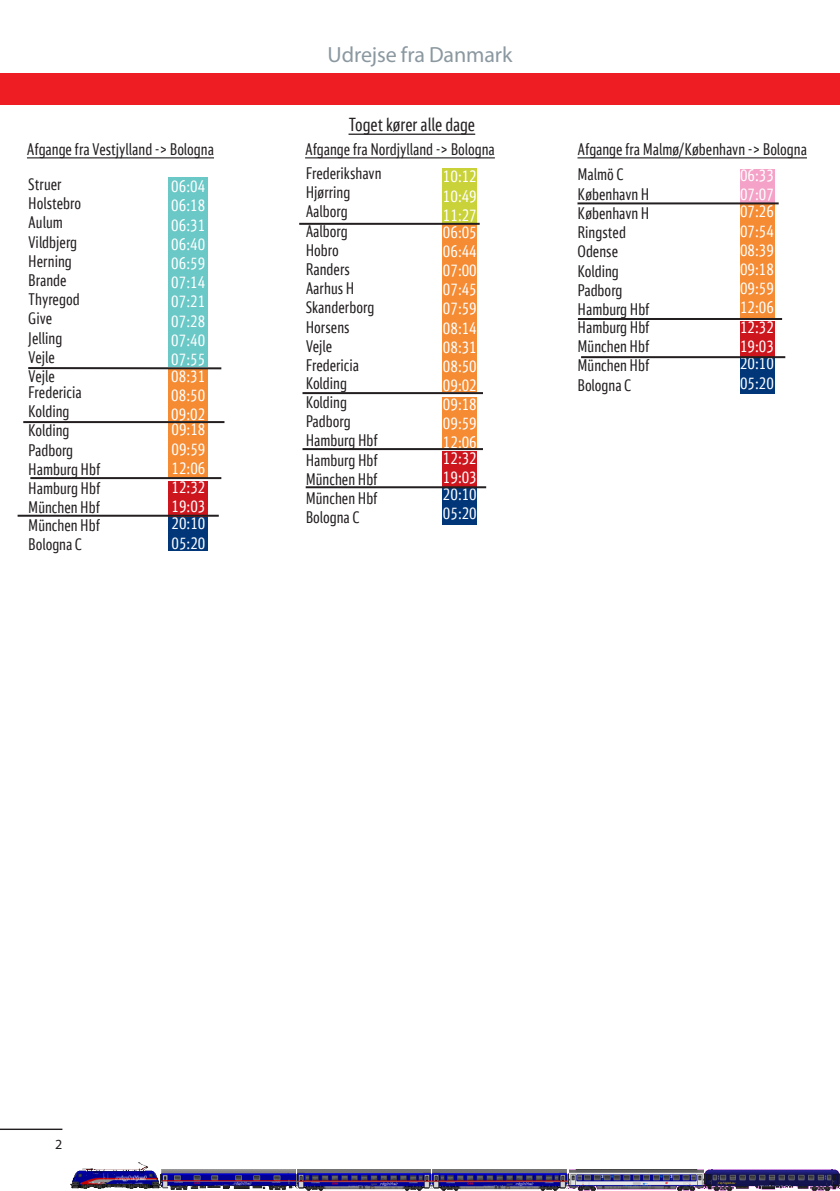
<style>
.page{position:relative;width:840px;height:1191px;background:#fff}
.page>*{position:absolute;margin:0;border:0;box-sizing:border-box;transform-origin:0 0}
.A5__column{font:22px "Myriad Pro";letter-spacing:-.005em;color:#8b98a0}
.t1{font:18px "DB Sans Display";color:#231f20;scale:.93 1}
.t2{font:16px/19.2px "DB Sans Display";color:#231f20;scale:.93 1}
.t3{font:16px "DB Sans Display";color:#fff;scale:.93 1}
.t4{font:14px "Myriad Pro";color:#231f20}
</style>
<div class="page">
<img style="left:71px;top:1162px;width:89px;height:27px">
<img style="left:160px;top:1169px;width:679px;height:21px">
<div style="left:0;top:74px;width:839px;height:31px;background:#ee1d23"></div>
<div style="left:168px;top:517px;width:40px;height:33px;background:#013778"></div>
<div style="left:168px;top:423px;width:40px;height:54px;background:#f58b32"></div>
<div style="left:168px;top:481px;width:40px;height:36px;background:#cd151d"></div>
<div style="left:168px;top:178px;width:40px;height:189px;background:#6ac8c7"></div>
<div style="left:168px;top:370px;width:40px;height:51px;background:#f58b32"></div>
<hr style="left:28px;top:367px;width:193px;height:2px;background:#231f20">
<hr style="left:30px;top:477px;width:191px;height:2px;background:#231f20">
<hr style="left:348px;top:134px;width:127px;height:1px;background:#231f20">
<hr style="left:27px;top:157px;width:187px;height:1px;background:#231f20">
<hr style="left:305px;top:157px;width:189px;height:1px;background:#231f20">
<hr style="left:577px;top:157px;width:229px;height:1px;background:#231f20">
<hr style="left:23px;top:421px;width:201px;height:2px;background:#231f20">
<hr style="left:18px;top:515px;width:201px;height:2px;background:#231f20">
<div style="left:442px;top:488px;width:35px;height:36px;background:#013778"></div>
<div style="left:442px;top:451px;width:35px;height:36px;background:#cd151d"></div>
<div style="left:442px;top:225px;width:35px;height:167px;background:#f58b32"></div>
<div style="left:442px;top:397px;width:35px;height:52px;background:#f58b32"></div>
<div style="left:442px;top:168px;width:35px;height:55px;background:#c9d238"></div>
<hr style="left:302px;top:448px;width:180px;height:2px;background:#231f20">
<hr style="left:305px;top:486px;width:181px;height:2px;background:#231f20">
<hr style="left:302px;top:392px;width:180px;height:2px;background:#231f20">
<hr style="left:299px;top:223px;width:180px;height:2px;background:#231f20">
<div style="left:739px;top:200px;width:34px;height:118px;background:#f58b32"></div>
<div style="left:739px;top:169px;width:34px;height:34px;background:#f4a2c7"></div>
<hr style="left:577px;top:202px;width:201px;height:2px;background:#231f20">
<div style="left:739px;top:357px;width:34px;height:37px;background:#013778"></div>
<div style="left:739px;top:321px;width:34px;height:36px;background:#cd151d"></div>
<hr style="left:577px;top:318px;width:204px;height:2px;background:#231f20">
<hr style="left:580px;top:356px;width:204px;height:2px;background:#231f20">
<hr style="left:0;top:1128px;width:62px;height:2px;background:#231f20">
<p class="A5__column" style="left:327px;top:41px;width:186px">Udrejse fra Danmark</p>
<p class="t1" style="left:348px;top:115px;width:138px">Toget kører alle dage</p>
<p class="t2" style="left:27px;top:140px;width:202px">Afgange fra Vestjylland -&gt; Bologna</p>
<p class="t2" style="left:305px;top:140px;width:205px">Afgange fra Nordjylland -&gt; Bologna</p>
<p class="t2" style="left:577px;top:140px;width:248px">Afgange fra Malmø/København -&gt; Bologna</p>
<p class="t2" style="left:28px;top:175px;width:38px">Struer</p>
<p class="t2" style="left:28px;top:194px;width:58px">Holstebro</p>
<p class="t2" style="left:28px;top:213px;width:39px">Aulum</p>
<p class="t2" style="left:28px;top:232px;width:54px">Vildbjerg</p>
<p class="t2" style="left:28px;top:252px;width:48px">Herning</p>
<p class="t2" style="left:28px;top:271px;width:43px">Brande</p>
<p class="t2" style="left:28px;top:290px;width:57px">Thyregod</p>
<p class="t2" style="left:28px;top:309px;width:27px">Give</p>
<p class="t2" style="left:28px;top:328px;width:38px">Jelling</p>
<p class="t2" style="left:28px;top:348px;width:30px">Vejle</p>
<p class="t2" style="left:28px;top:367px;width:30px">Vejle</p>
<p class="t2" style="left:28px;top:383px;width:59px">Fredericia</p>
<p class="t2" style="left:28px;top:402px;width:46px">Kolding</p>
<p class="t2" style="left:28px;top:421px;width:46px">Kolding</p>
<p class="t2" style="left:28px;top:440px;width:50px">Padborg</p>
<p class="t2" style="left:28px;top:459px;width:79px">Hamburg Hbf<br>Hamburg Hbf</p>
<p class="t2" style="left:28px;top:498px;width:79px">München Hbf</p>
<p class="t2" style="left:28px;top:515px;width:79px">München Hbf</p>
<p class="t2" style="left:28px;top:534px;width:60px">Bologna C</p>
<p class="t3" style="left:171px;top:177px;width:38px">06:04</p>
<p class="t3" style="left:171px;top:197px;width:38px">06:18</p>
<p class="t3" style="left:171px;top:216px;width:38px">06:31</p>
<p class="t3" style="left:171px;top:235px;width:38px">06:40</p>
<p class="t3" style="left:171px;top:254px;width:38px">06:59</p>
<p class="t3" style="left:171px;top:273px;width:38px">07:14</p>
<p class="t3" style="left:171px;top:293px;width:38px">07:21</p>
<p class="t3" style="left:171px;top:312px;width:38px">07:28</p>
<p class="t3" style="left:171px;top:331px;width:38px">07:40</p>
<p class="t3" style="left:171px;top:350px;width:38px">07:55</p>
<p class="t3" style="left:171px;top:367px;width:38px">08:31</p>
<p class="t3" style="left:171px;top:386px;width:38px">08:50</p>
<p class="t3" style="left:171px;top:405px;width:38px">09:02</p>
<p class="t3" style="left:171px;top:421px;width:38px">09:18</p>
<p class="t3" style="left:171px;top:440px;width:38px">09:59</p>
<p class="t3" style="left:171px;top:459px;width:38px">12:06</p>
<p class="t3" style="left:171px;top:478px;width:38px">12:32</p>
<p class="t3" style="left:171px;top:498px;width:38px">19:03</p>
<p class="t3" style="left:171px;top:515px;width:38px">20:10</p>
<p class="t3" style="left:171px;top:534px;width:38px">05:20</p>
<p class="t2" style="left:305px;top:164px;width:83px">Frederikshavn</p>
<p class="t2" style="left:305px;top:183px;width:49px">Hjørring</p>
<p class="t2" style="left:305px;top:202px;width:47px">Aalborg</p>
<p class="t2" style="left:305px;top:221px;width:47px">Aalborg</p>
<p class="t2" style="left:305px;top:241px;width:37px">Hobro</p>
<p class="t2" style="left:305px;top:260px;width:49px">Randers</p>
<p class="t2" style="left:305px;top:279px;width:54px">Aarhus H</p>
<p class="t2" style="left:305px;top:298px;width:75px">Skanderborg</p>
<p class="t2" style="left:305px;top:317px;width:49px">Horsens</p>
<p class="t2" style="left:305px;top:337px;width:30px">Vejle</p>
<p class="t2" style="left:305px;top:356px;width:59px">Fredericia</p>
<p class="t2" style="left:305px;top:374px;width:46px">Kolding</p>
<p class="t2" style="left:305px;top:393px;width:46px">Kolding</p>
<p class="t2" style="left:305px;top:412px;width:50px">Padborg</p>
<p class="t2" style="left:305px;top:431px;width:79px">Hamburg Hbf</p>
<p class="t2" style="left:305px;top:450px;width:79px">Hamburg Hbf</p>
<p class="t2" style="left:305px;top:470px;width:79px">München Hbf</p>
<p class="t2" style="left:305px;top:489px;width:79px">München Hbf</p>
<p class="t2" style="left:305px;top:508px;width:60px">Bologna C</p>
<p class="t3" style="left:442px;top:168px;width:38px">10:12</p>
<p class="t3" style="left:442px;top:187px;width:38px">10:49</p>
<p class="t3" style="left:442px;top:206px;width:38px">11:27</p>
<p class="t3" style="left:442px;top:223px;width:38px">06:05</p>
<p class="t3" style="left:442px;top:242px;width:38px">06:44</p>
<p class="t3" style="left:442px;top:261px;width:38px">07:00</p>
<p class="t3" style="left:442px;top:280px;width:38px">07:45</p>
<p class="t3" style="left:442px;top:300px;width:38px">07:59</p>
<p class="t3" style="left:442px;top:319px;width:38px">08:14</p>
<p class="t3" style="left:442px;top:338px;width:38px">08:31</p>
<p class="t3" style="left:442px;top:357px;width:38px">08:50</p>
<p class="t3" style="left:442px;top:376px;width:38px">09:02</p>
<p class="t3" style="left:442px;top:395px;width:38px">09:18</p>
<p class="t3" style="left:442px;top:414px;width:38px">09:59</p>
<p class="t3" style="left:442px;top:434px;width:38px">12:06</p>
<p class="t3" style="left:442px;top:449px;width:38px">12:32</p>
<p class="t3" style="left:442px;top:468px;width:38px">19:03</p>
<p class="t3" style="left:442px;top:485px;width:38px">20:10</p>
<p class="t3" style="left:442px;top:504px;width:38px">05:20</p>
<p class="t2" style="left:577px;top:165px;width:51px">Malmö C</p>
<p class="t2" style="left:577px;top:184px;width:79px">København H</p>
<p class="t2" style="left:577px;top:204px;width:79px">København H</p>
<p class="t2" style="left:577px;top:223px;width:54px">Ringsted</p>
<p class="t2" style="left:577px;top:242px;width:45px">Odense</p>
<p class="t2" style="left:577px;top:261px;width:46px">Kolding</p>
<p class="t2" style="left:577px;top:280px;width:50px">Padborg</p>
<p class="t2" style="left:577px;top:300px;width:79px">Hamburg Hbf</p>
<p class="t2" style="left:595px;top:287px;width:67px">Göteborg C</p>
<p class="t2" style="left:595px;top:306px;width:47px">Varberg</p>
<p class="t2" style="left:595px;top:325px;width:68px">Halmstad C</p>
<p class="t2" style="left:595px;top:345px;width:72px">Hälsingborg</p>
<p class="t2" style="left:595px;top:364px;width:41px">Lund C</p>
<p class="t2" style="left:595px;top:383px;width:51px">Malmö C</p>
<p class="t2" style="left:577px;top:318px;width:79px">Hamburg Hbf</p>
<p class="t2" style="left:577px;top:337px;width:79px">München Hbf</p>
<p class="t2" style="left:577px;top:356px;width:79px">München Hbf</p>
<p class="t2" style="left:577px;top:375px;width:60px">Bologna C</p>
<p class="t3" style="left:739px;top:166px;width:38px">06:33</p>
<p class="t3" style="left:739px;top:186px;width:38px">07:07</p>
<p class="t3" style="left:739px;top:203px;width:38px">07:26</p>
<p class="t3" style="left:739px;top:222px;width:38px">07:54</p>
<p class="t3" style="left:739px;top:241px;width:38px">08:39</p>
<p class="t3" style="left:739px;top:260px;width:38px">09:18</p>
<p class="t3" style="left:739px;top:279px;width:38px">09:59</p>
<p class="t3" style="left:739px;top:299px;width:38px">12:06</p>
<p class="t3" style="left:739px;top:318px;width:38px">12:32</p>
<p class="t3" style="left:739px;top:338px;width:38px">19:03</p>
<p class="t3" style="left:739px;top:355px;width:38px">20:10</p>
<p class="t3" style="left:739px;top:374px;width:38px">05:20</p>
<p class="t4" style="left:55px;top:1135px;width:9px">2</p>
</div>
